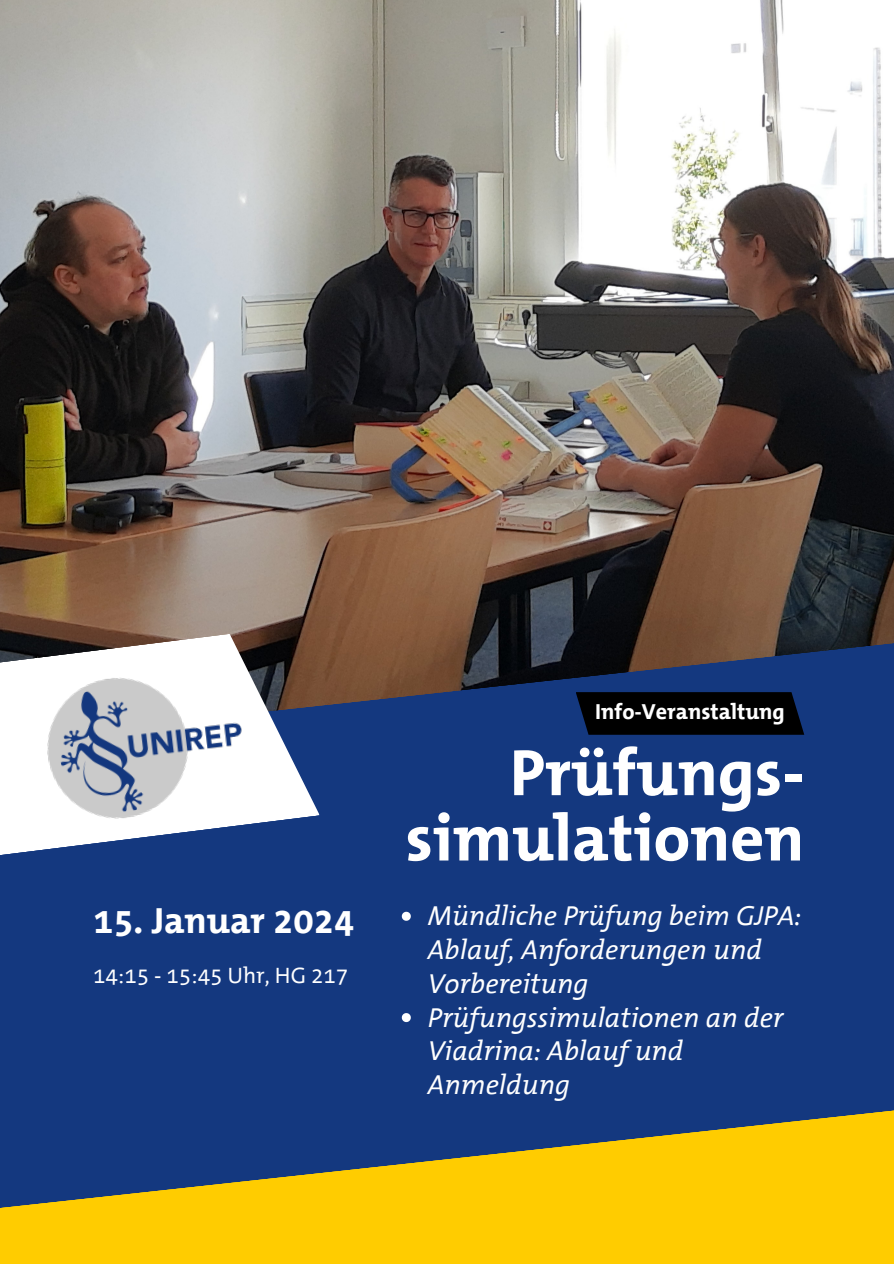
<style>
.page{position:relative;width:894px;height:1264px;background:#fff}
.page>*{position:absolute;margin:0;border:0;box-sizing:border-box;transform-origin:0 0}
.t1{font:700 66.15px "The Mix Office C5";color:#fff}
.t2{font:700 36.9px "The Mix Office C1";color:#fff}
.t3{font:italic 27.9px/33.8px "The Mix Office C5";color:#fff}
.t4{font:22.5px "The Mix Office C1";color:#fff}
.t5{font:700 22.05px "The Mix Office C1";color:#fff}
</style>
<div class="page">
<div style="left:0;top:0;width:893px;height:1263px;background:#fc0"></div>
<img style="left:0;top:0;width:893px;height:634px">
<svg style="left:0;top:634px;width:893px;height:574px;background:#2f476d"></svg>
<svg style="left:0;top:634px;width:320px;height:228px;background:#82889c"></svg>
<svg style="left:575px;top:692px;width:229px;height:42px;background:#010307"></svg>
<img style="left:20px;top:619px;width:258px;height:257px">
<svg style="left:401px;top:911px;width:9px;height:9px"></svg>
<svg style="left:401px;top:1013px;width:9px;height:9px"></svg>
<p class="t2" style="left:93px;top:896px;width:263px">15. Januar 2024</p>
<p class="t4" style="left:93px;top:960px;width:256px">14:15 - 15:45 Uhr, HG 217</p>
<p class="t5" style="left:595px;top:697px;width:191px">Info-Veranstaltung</p>
<p class="t1" style="left:509px;top:730px;width:296px">Prüfungs-</p>
<p class="t1" style="left:405px;top:795px;width:400px">simulationen</p>
<p class="t3" style="left:427px;top:899px;width:375px">Mündliche Prüfung beim GJPA:<br>Ablauf, Anforderungen und<br>Vorbereitung</p>
<p class="t3" style="left:427px;top:1000px;width:357px">Prüfungssimulationen an der<br>Viadrina: Ablauf und<br>Anmeldung</p>
</div>
